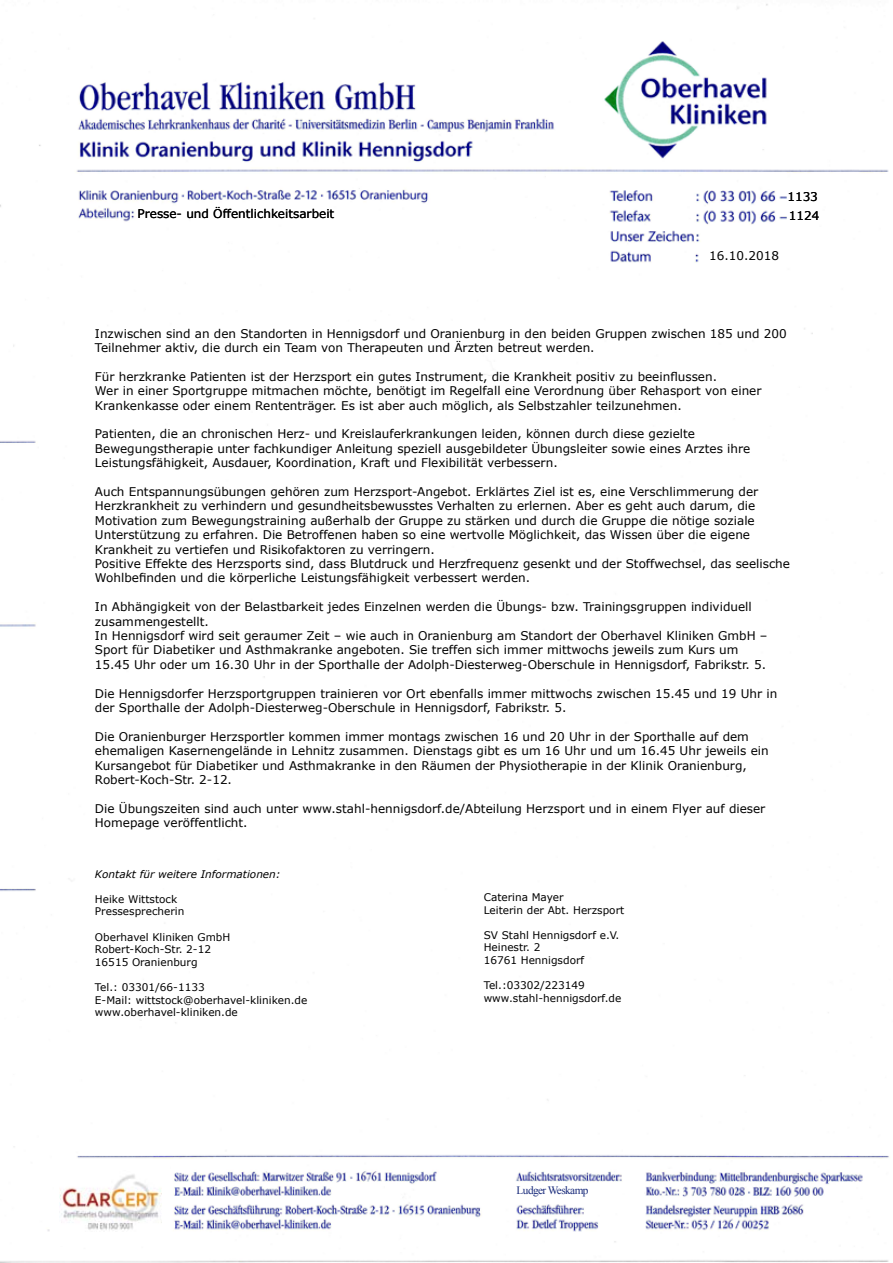
<style>
.page{position:relative;width:893px;height:1263px;background:#fff}
.page>*{position:absolute;margin:0;border:0;box-sizing:border-box;transform-origin:0 0}
.t1{font:12px/14.4px "Verdana";color:#000}
.t2{font:11.25px "Times New Roman";letter-spacing:-.05em;color:#182a7a}
.t3{font:10.5px/12.6px "Verdana";color:#000}
.t4{font:italic 10.5px "Verdana";color:#000}
</style>
<div class="page">
<img style="left:0;top:4px;width:889px;height:1259px">
<div style="left:516px;top:1184px;width:87px;height:14px;background:#fff"></div>
<div style="left:516px;top:1185px;width:87px;height:15px;background:#fff"></div>
<div style="left:66px;top:1162px;width:92px;height:81px;background:#fff"></div>
<div style="left:54px;top:1164px;width:115px;height:81px;background:#fff"></div>
<img style="left:60px;top:1174px;width:102px;height:56px">
<p class="t1" style="left:137px;top:206px;width:198px">Presse- und Öffentlichkeitsarbeit</p>
<p class="t1" style="left:787px;top:187px;width:33px;line-height:18.8px">1133<br>1124</p>
<p class="t1" style="left:709px;top:248px;width:71px">16.10.2018</p>
<p class="t1" style="left:95px;top:326px;width:693px">Inzwischen sind an den Standorten in Hennigsdorf und Oranienburg in den beiden Gruppen zwischen 185 und 200<br>Teilnehmer aktiv, die durch ein Team von Therapeuten und Ärzten betreut werden.</p>
<p class="t1" style="left:95px;top:369px;width:668px">Für herzkranke Patienten ist der Herzsport ein gutes Instrument, die Krankheit positiv zu beeinflussen.<br>Wer in einer Sportgruppe mitmachen möchte, benötigt im Regelfall eine Verordnung über Rehasport von einer<br>Krankenkasse oder einem Rententräger. Es ist aber auch möglich, als Selbstzahler teilzunehmen.</p>
<p class="t1" style="left:95px;top:427px;width:657px">Patienten, die an chronischen Herz- und Kreislauferkrankungen leiden, können durch diese gezielte<br>Bewegungstherapie unter fachkundiger Anleitung speziell ausgebildeter Übungsleiter sowie eines Arztes ihre<br>Leistungsfähigkeit, Ausdauer, Koordination, Kraft und Flexibilität verbessern.</p>
<p class="t1" style="left:95px;top:484px;width:697px">Auch Entspannungsübungen gehören zum Herzsport-Angebot. Erklärtes Ziel ist es, eine Verschlimmerung der Herzkrankheit zu verhindern und gesundheitsbewusstes Verhalten zu erlernen. Aber es geht auch darum, die Motivation zum Bewegungstraining außerhalb der Gruppe zu stärken und durch die Gruppe die nötige soziale Unterstützung zu erfahren. Die Betroffenen haben so eine wertvolle Möglichkeit, das Wissen über die eigene Krankheit zu vertiefen und Risikofaktoren zu verringern.<br>Positive Effekte des Herzsports sind, dass Blutdruck und Herzfrequenz gesenkt und der Stoffwechsel, das seelische Wohlbefinden und die körperliche Leistungsfähigkeit verbessert werden.</p>
<p class="t1" style="left:95px;top:599px;width:674px">In Abhängigkeit von der Belastbarkeit jedes Einzelnen werden die Übungs- bzw. Trainingsgruppen individuell zusammengestellt.<br>In Hennigsdorf wird seit geraumer Zeit – wie auch in Oranienburg am Standort der Oberhavel Kliniken GmbH – Sport für Diabetiker und Asthmakranke angeboten. Sie treffen sich immer mittwochs jeweils zum Kurs um 15.45 Uhr oder um 16.30 Uhr in der Sporthalle der Adolph-Diesterweg-Oberschule in Hennigsdorf, Fabrikstr. 5.</p>
<p class="t1" style="left:95px;top:686px;width:684px">Die Hennigsdorfer Herzsportgruppen trainieren vor Ort ebenfalls immer mittwochs zwischen 15.45 und 19 Uhr in der Sporthalle der Adolph-Diesterweg-Oberschule in Hennigsdorf, Fabrikstr. 5.</p>
<p class="t1" style="left:95px;top:729px;width:675px">Die Oranienburger Herzsportler kommen immer montags zwischen 16 und 20 Uhr in der Sporthalle auf dem ehemaligen Kasernengelände in Lehnitz zusammen. Dienstags gibt es um 16 Uhr und um 16.45 Uhr jeweils ein Kursangebot für Diabetiker und Asthmakranke in den Räumen der Physiotherapie in der Klinik Oranienburg, Robert-Koch-Str. 2-12.</p>
<p class="t1" style="left:95px;top:801px;width:672px">Die Übungszeiten sind auch unter www.stahl-hennigsdorf.de/Abteilung Herzsport und in einem Flyer auf dieser<br>Homepage veröffentlicht.</p>
<p class="t4" style="left:95px;top:866px;width:187px">Kontakt für weitere Informationen:</p>
<p class="t3" style="left:95px;top:892px;width:91px">Heike Wittstock<br>Pressesprecherin</p>
<p class="t3" style="left:95px;top:930px;width:137px">Oberhavel Kliniken GmbH<br>Robert-Koch-Str. 2-12<br>16515 Oranienburg</p>
<p class="t3" style="left:95px;top:981px;width:214px">Tel.: 03301/66-1133<br>E-Mail: wittstock@oberhavel-kliniken.de www.oberhavel-kliniken.de</p>
<p class="t3" style="left:484px;top:891px;width:142px">Caterina Mayer<br>Leiterin der Abt. Herzsport</p>
<p class="t3" style="left:484px;top:929px;width:137px">SV Stahl Hennigsdorf e.V.<br>Heinestr. 2<br>16761 Hennigsdorf</p>
<p class="t3" style="left:484px;top:979px;width:139px">Tel.:03302/223149 www.stahl-hennigsdorf.de</p>
<p class="t2" style="left:517px;top:1182px;width:66px">Michael Garske</p>
<p class="t2" style="left:517px;top:1183px;width:73px">Ludger Weskamp</p>
</div>
